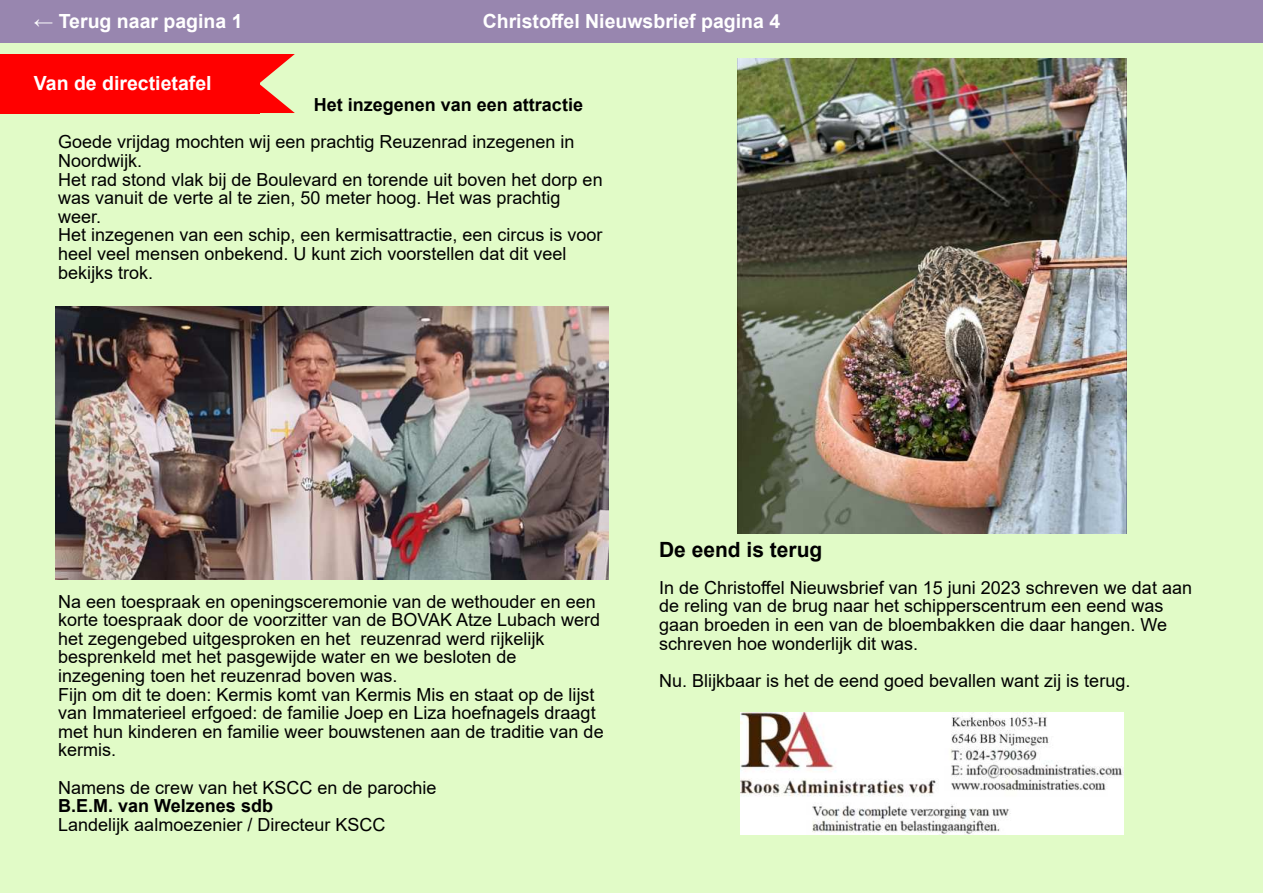
<style>
.page{position:relative;width:1263px;height:893px;background:#e1fbc7}
.page>*{position:absolute;margin:0;border:0;box-sizing:border-box;transform-origin:0 0}
.t1{font:700 21px "Arial";color:#000}
.t2{font:700 19.5px "Arial";color:#fff}
.t3{font:18px/18.6px "Arial";color:#000}
.t4{font:700 18px "Arial";color:#000}
</style>
<div class="page">
<div style="left:0;top:0;width:1263px;height:43px;background:#9886af"></div>
<img style="left:737px;top:58px;width:389px;height:476px">
<img style="left:740px;top:712px;width:383px;height:123px">
<div style="left:0;top:54px;width:259px;height:59px;background:#f00"></div>
<svg style="left:259px;top:54px;width:36px;height:59px"></svg>
<img style="left:56px;top:307px;width:552px;height:272px">
<p class="t2" style="left:34px;top:8px;width:210px">← Terug naar pagina 1</p>
<p class="t2" style="left:483px;top:8px;width:299px">Christo昀昀el Nieuwsbrief pagina 4</p>
<p class="t2" style="left:34px;top:70px;width:179px">Van de directietafel</p>
<p class="t4" style="left:314px;top:92px;width:271px">Het inzegenen van een attractie</p>
<p class="t3" style="left:58px;top:133px;width:546px">Goede vrĳdag mochten wĳ een prachtig Reuzenrad inzegenen in Noordwĳk.<br>Het rad stond vlak bĳ de Boulevard en torende uit boven het dorp en was vanuit de verte al te zien, 50 meter hoog. Het was prachtig weer.<br>Het inzegenen van een schip, een kermisattractie, een circus is voor heel veel mensen onbekend. U kunt zich voorstellen dat dit veel bekĳks trok.</p>
<p class="t3" style="left:58px;top:592px;width:547px">Na een toespraak en openingsceremonie van de wethouder en een korte toespraak door de voorzitter van de BOVAK Atze Lubach werd het zegengebed uitgesproken en het reuzenrad werd rĳkelĳk besprenkeld met het pasgewĳde water en we besloten de inzegening toen het reuzenrad boven was.<br>Fĳn om dit te doen: Kermis komt van Kermis Mis en staat op de lĳst van Immaterieel erfgoed: de familie Joep en Liza hoefnagels draagt met hun kinderen en familie weer bouwstenen aan de traditie van de kermis.</p>
<p class="t3" style="left:58px;top:778px;width:380px">Namens de crew van het KSCC en de parochie</p>
<p class="t4" style="left:58px;top:793px;width:216px">B.E.M. van Welzenes sdb</p>
<p class="t3" style="left:58px;top:815px;width:329px">Landelĳk aalmoezenier / Directeur KSCC</p>
<p class="t1" style="left:659px;top:534px;width:165px">De eend is terug</p>
<p class="t3" style="left:659px;top:578px;width:534px">In de Christo昀昀el Nieuwsbrief van 15 juni 2023 schreven we dat aan de reling van de brug naar het schipperscentrum een eend was gaan broeden in een van de bloembakken die daar hangen. We schreven hoe wonderlĳk dit was.</p>
<p class="t3" style="left:659px;top:671px;width:473px">Nu. Blĳkbaar is het de eend goed bevallen want zĳ is terug.</p>
</div>
